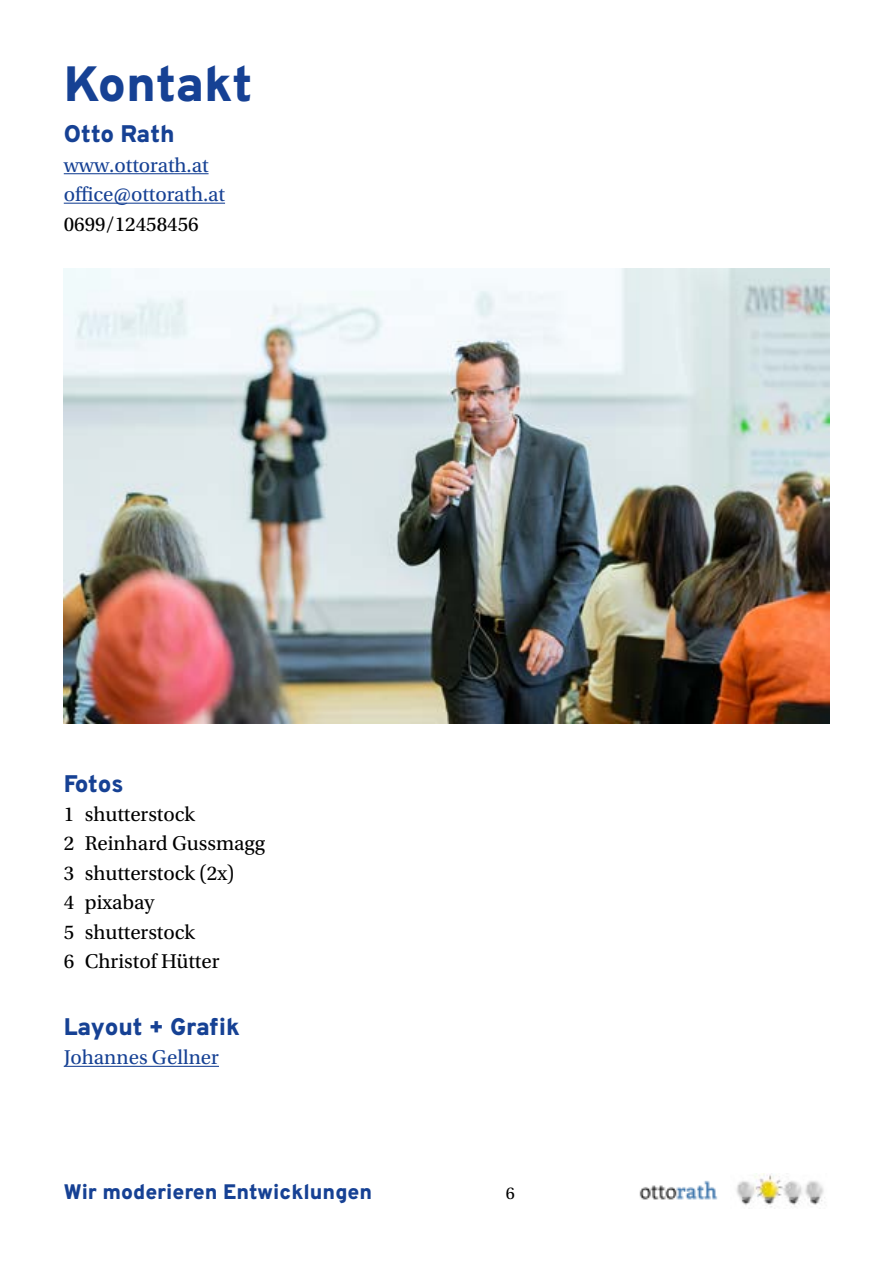
<style>
.page{position:relative;width:893px;height:1263px;background:#fff}
.page>*{position:absolute;margin:0;border:0;box-sizing:border-box;transform-origin:0 0}
.t1{font:800 49.5px "Overpass";color:#164194}
.t2{font:800 24px "Overpass";color:#164194}
.t3{font:21px/29.4px "Utopia Std";color:#000}
.t4{font:21px/29.4px "Utopia Std";color:#164194}
.t5{font:800 21px "Overpass";color:#164194}
.t6{font:18px "Utopia Std";color:#000}
</style>
<div class="page">
<img style="left:736px;top:1173px;width:89px;height:34px">
<img style="left:639px;top:1180px;width:79px;height:20px">
<hr style="left:64px;top:173px;width:145px;height:1px;background:#164194">
<hr style="left:64px;top:203px;width:161px;height:1px;background:#164194">
<hr style="left:64px;top:1066px;width:155px;height:1px;background:#164194">
<img style="left:64px;top:269px;width:765px;height:454px">
<h1 class="t1" style="left:64px;top:48px;width:190px">Kontakt</h1>
<p class="t2" style="left:64px;top:117px;width:112px">Otto Rath</p>
<p class="t4" style="left:64px;top:150px;width:163px">www.ottorath.at office@ottorath.at</p>
<p class="t3" style="left:64px;top:209px;width:136px">0699/12458456</p>
<p class="t2" style="left:64px;top:766px;width:61px">Fotos</p>
<p class="t3" style="left:64px;top:800px;width:203px">1 shutterstock<br>2 Reinhard Gussmagg<br>3 shutterstock (2x)<br>4 pixabay<br>5 shutterstock<br>6 Christof Hütter</p>
<p class="t2" style="left:64px;top:1009px;width:178px">Layout + Grafik</p>
<p class="t4" style="left:64px;top:1043px;width:157px">Johannes Gellner</p>
<p class="t5" style="left:64px;top:1177px;width:310px">Wir moderieren Entwicklungen</p>
<p class="t6" style="left:506px;top:1184px;width:10px">6</p>
</div>
